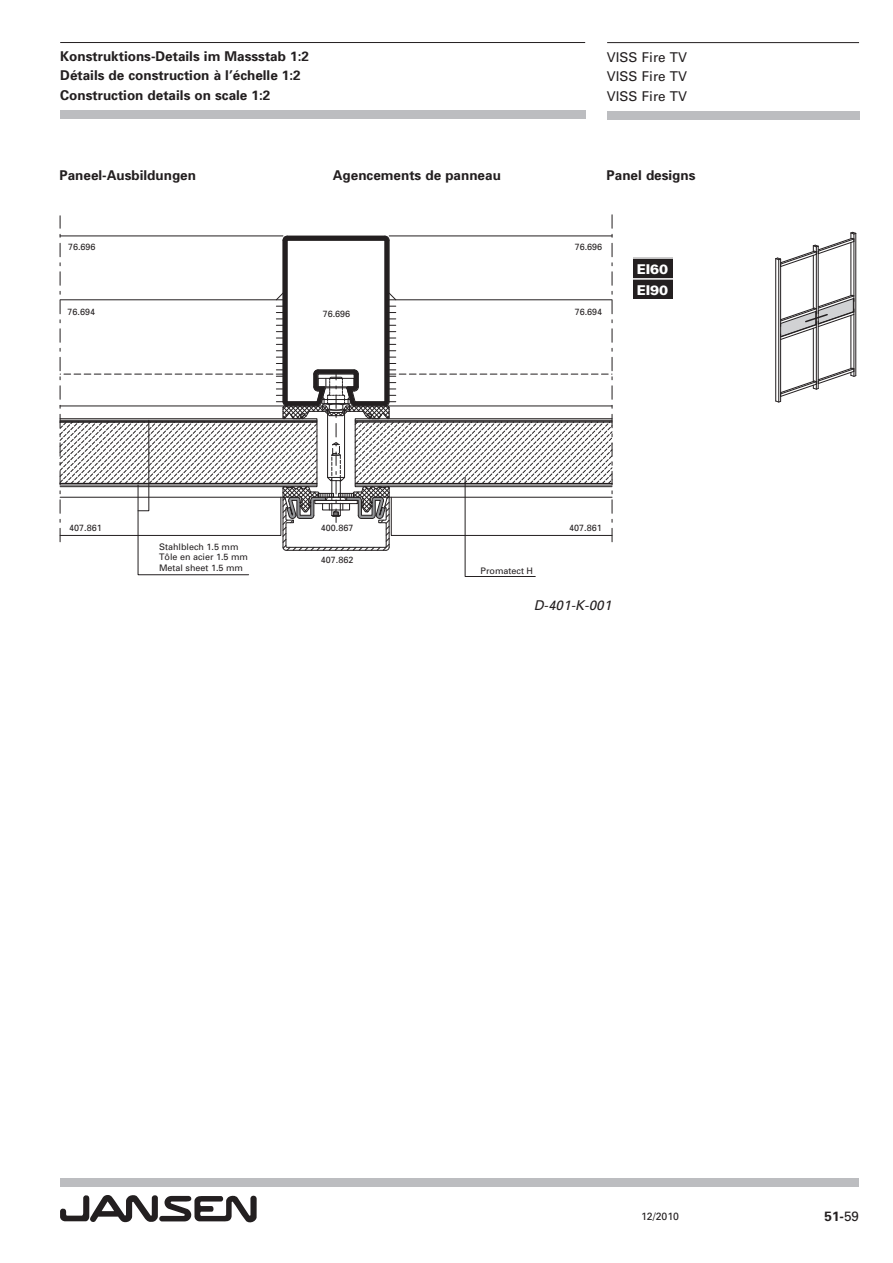
<style>
.page{position:relative;width:893px;height:1263px;background:#fff}
.page>*{position:absolute;margin:0;border:0;box-sizing:border-box;transform-origin:0 0}
.t1{font:700 13.5px/19.5px "Univers";color:#231f20}
.t2{font:13.5px/19.5px "Univers";color:#231f20;text-align:justify}
.t3{font:italic 13.5px "Univers";color:#231f20}
.t4{font:900 13.5px/21px "Univers";color:#fff}
.t5{font:10.5px "Univers";color:#231f20}
.t6{font:9px/10.8px "Univers";color:#231f20}
.s1{font-weight:400}
</style>
<div class="page">
<div style="left:60px;top:1178px;width:799px;height:8px;background:#bcbdc0"></div>
<div style="left:60px;top:111px;width:525px;height:8px;background:#bcbdc0"></div>
<hr style="left:60px;top:42px;width:525px;height:1px;background:#231f20">
<div style="left:607px;top:111px;width:252px;height:8px;background:#bcbdc0"></div>
<hr style="left:607px;top:42px;width:252px;height:1px;background:#231f20">
<svg style="left:60px;top:1195px;width:197px;height:27px"></svg>
<svg style="left:60px;top:215px;width:553px;height:362px"></svg>
<div style="left:633px;top:257px;width:40px;height:42px;background:#231f20"></div>
<hr style="left:631px;top:257px;width:43px;height:2px;background:#fff">
<hr style="left:631px;top:278px;width:43px;height:2px;background:#fff">
<hr style="left:851px;top:315px;width:1px;height:54px;background:#231f20">
<hr style="left:851px;top:242px;width:1px;height:54px;background:#231f20">
<hr style="left:854px;top:234px;width:1px;height:142px;background:#231f20">
<hr style="left:855px;top:233px;width:1px;height:143px;background:#231f20">
<hr style="left:813px;top:328px;width:1px;height:53px;background:#231f20">
<hr style="left:813px;top:255px;width:1px;height:53px;background:#231f20">
<hr style="left:816px;top:247px;width:1px;height:142px;background:#231f20">
<hr style="left:818px;top:246px;width:1px;height:143px;background:#231f20">
<hr style="left:775px;top:259px;width:1px;height:142px;background:#231f20">
<svg style="left:775px;top:368px;width:81px;height:34px"></svg>
<hr style="left:778px;top:260px;width:1px;height:142px;background:#231f20">
<hr style="left:780px;top:259px;width:1px;height:142px;background:#231f20">
<svg style="left:775px;top:232px;width:81px;height:35px"></svg>
<svg style="left:780px;top:295px;width:75px;height:45px"></svg>
<p class="t1" style="left:60px;top:48px;width:250px">Konstruktions-Details im Massstab 1:2<br>Détails de construction à l’échelle 1:2<br>Construction details on scale 1:2</p>
<p class="t2" style="left:607px;top:48px;width:82px">VISS Fire TV VISS Fire TV VISS Fire TV</p>
<p class="t1" style="left:60px;top:166px;width:138px">Paneel-Ausbildungen</p>
<p class="t1" style="left:333px;top:166px;width:170px">Agencements de panneau</p>
<p class="t1" style="left:607px;top:166px;width:90px">Panel designs</p>
<p class="t6" style="left:68px;top:242px;width:29px">76.696</p>
<p class="t6" style="left:575px;top:242px;width:29px">76.696</p>
<p class="t4" style="left:637px;top:260px;width:33px">EI60<br>EI90</p>
<p class="t6" style="left:68px;top:308px;width:29px">76.694</p>
<p class="t6" style="left:323px;top:309px;width:29px">76.696</p>
<p class="t6" style="left:575px;top:308px;width:29px">76.694</p>
<p class="t6" style="left:69px;top:523px;width:34px">407.861</p>
<p class="t6" style="left:159px;top:542px;width:91px">Stahlblech 1.5 mm<br>Tôle en acier 1.5 mm<br>Metal sheet 1.5 mm</p>
<p class="t6" style="left:321px;top:523px;width:34px">400.867</p>
<p class="t6" style="left:321px;top:555px;width:34px">407.862</p>
<p class="t6" style="left:481px;top:566px;width:54px">Promatect H</p>
<p class="t6" style="left:569px;top:523px;width:34px">407.861</p>
<p class="t3" style="left:534px;top:600px;width:79px">D-401-K-001</p>
<p class="t5" style="left:641px;top:1212px;width:39px">12/2010</p>
<p class="t1" style="left:824px;top:1208px;width:36px">51-<span class="s1">59</span></p>
</div>
